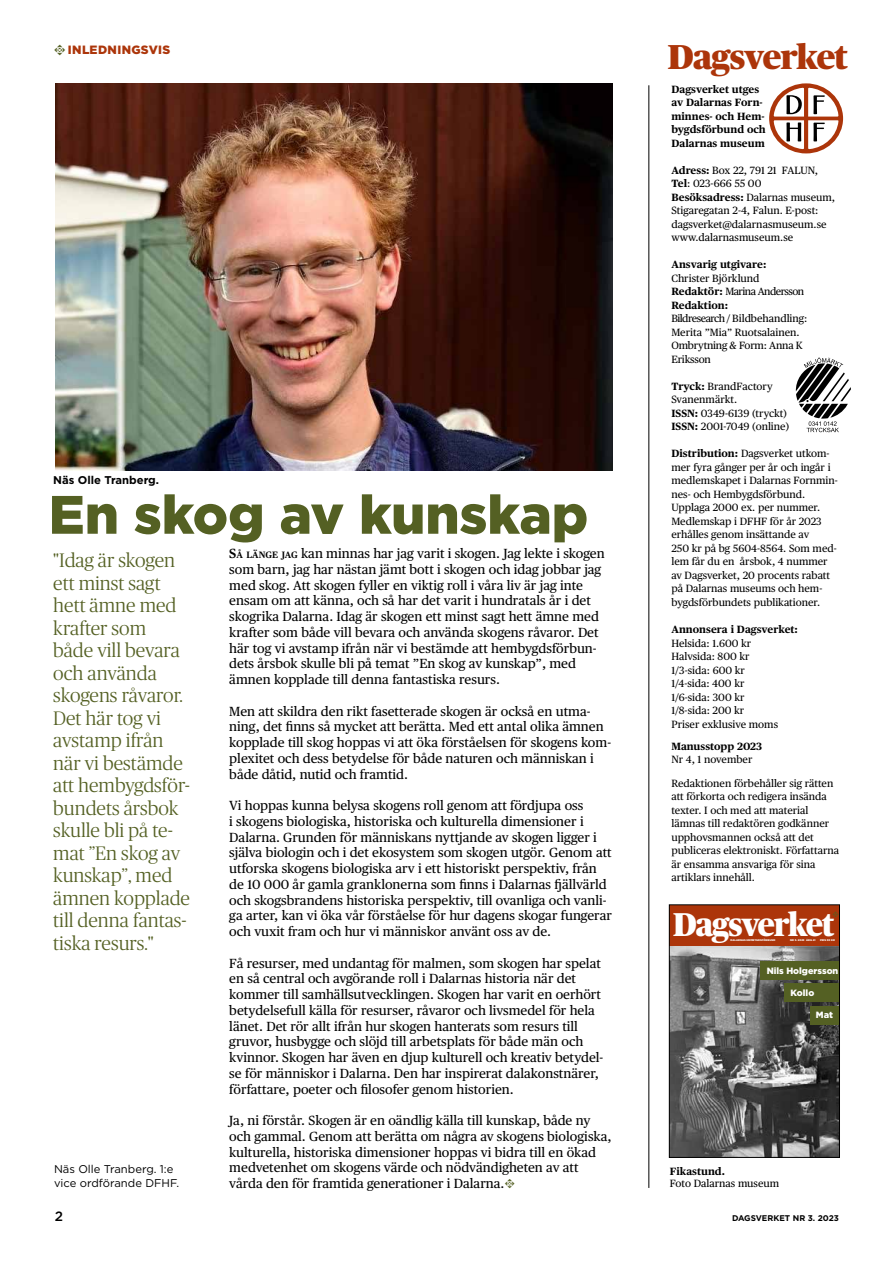
<style>
.page{position:relative;width:893px;height:1263px;background:#fff}
.page>*{position:absolute;margin:0;border:0;box-sizing:border-box;transform-origin:0 0}
.t1{font:900 54px "Gotham";color:#546023}
.t2{font:900 34.5px "Publico";letter-spacing:-.02em;color:#ac350a}
.t3{font:900 33px "Publico";letter-spacing:-.03em;color:#fff;scale:.96 1}
.t4{font:300 19.5px/22.5px "Publico";color:#546023}
.t5{font:500 13.5px "Gotham";color:#000}
.t6{font:13.2px/15.8px "Publico Text";color:#000}
.t7{font:900 12px "Gotham";letter-spacing:.025em;color:#ac350a}
.t8{font:11.25px/13.5px "Gotham";color:#000}
.t9{font:700 11.25px "Gotham";color:#000}
.t10{font:10.5px/13.5px "Publico Text";color:#000}
.t11{font:700 10.5px/13.5px "Publico Text";color:#000}
.t12{font:900 9px "Gotham";color:#fff}
.t13{font:700 8.25px "Gotham";color:#000}
.t14{font:7.95px "Type Embellishments One Let Plain";color:#546023}
.t15{font:900 2.55px "Gotham";letter-spacing:.01em;color:#fff}
.s1{font-family:"Type Embellishments One Let Plain";font-weight:400;font-size:15px;color:#546023}
.s2{font-weight:600}
.s3{font-weight:600;font-size:9.3px}
.s4{font-family:"Type Embellishments One Let Plain";color:#546023}
.s5{font-weight:700}
</style>
<div class="page">
<svg style="left:769px;top:83px;width:74px;height:70px"></svg>
<hr style="left:648px;top:85px;width:1px;height:1103px;background:#000">
<svg style="left:795px;top:357px;width:56px;height:75px"></svg>
<img style="left:671px;top:945px;width:167px;height:210px">
<div style="left:669px;top:905px;width:170px;height:40px;background:#ac350a"></div>
<div style="left:810px;top:1006px;width:29px;height:18px;background:#546023"></div>
<div style="left:784px;top:984px;width:55px;height:18px;background:#546023"></div>
<div style="left:760px;top:962px;width:79px;height:18px;background:#546023"></div>
<div style="left:669px;top:905px;width:171px;height:252px;border:1px solid #000"></div>
<img style="left:55px;top:83px;width:557px;height:387px">
<p class="t7" style="left:54px;top:42px;width:118px"><span class="s1">t</span> INLEDNINGSVIS</p>
<p class="t9" style="left:53px;top:472px;width:107px">Näs Olle Tranberg.</p>
<h1 class="t1" style="left:49px;top:477px;width:541px">En skog av kunskap</h1>
<p class="t4" style="left:53px;top:549px;width:138px">"Idag är skogen ett minst sagt hett ämne med krafter som både vill bevara och använda skogens råvaror.<br>Det här tog vi avstamp ifrån när vi bestämde att hembygdsför&shy;bundets årsbok skulle bli på te&shy;mat ”En skog av kunskap”, med ämnen kopplade till denna fantas&shy;tiska resurs."</p>
<p class="t8" style="left:54px;top:1162px;width:127px">Näs Olle Tranberg. 1:e vice ordförande DFHF.</p>
<p class="t6" style="left:229px;top:546px;width:377px"><span class="s2">S</span><span class="s3">Å LÄNGE JAG</span> kan minnas har jag varit i skogen. Jag lekte i skogen som barn, jag har nästan jämt bott i skogen och idag jobbar jag med skog. Att skogen fyller en viktig roll i våra liv är jag inte ensam om att känna, och så har det varit i hundratals år i det skogrika Dalarna. Idag är skogen ett minst sagt hett ämne med krafter som både vill bevara och använda skogens råvaror. Det här tog vi avstamp ifrån när vi bestämde att hembygdsförbun&shy;dets årsbok skulle bli på temat ”En skog av kunskap”, med ämnen kopplade till denna fantastiska resurs.</p>
<p class="t6" style="left:229px;top:703px;width:383px">Men att skildra den rikt fasetterade skogen är också en utma&shy;ning, det finns så mycket att berätta. Med ett antal olika ämnen kopplade till skog hoppas vi att öka förståelsen för skogens kom&shy;plexitet och dess betydelse för både naturen och människan i både dåtid, nutid och framtid.</p>
<p class="t6" style="left:229px;top:798px;width:384px">Vi hoppas kunna belysa skogens roll genom att fördjupa oss<br>i skogens biologiska, historiska och kulturella dimensioner i Dalarna. Grunden för människans nyttjande av skogen ligger i själva biologin och i det ekosystem som skogen utgör. Genom att utforska skogens biologiska arv i ett historiskt perspektiv, från de 10 000 år gamla granklonerna som finns i Dalarnas fjällvärld och skogsbrandens historiska perspektiv, till ovanliga och vanli&shy;ga arter, kan vi öka vår förståelse för hur dagens skogar fungerar och vuxit fram och hur vi människor använt oss av de.</p>
<p class="t6" style="left:229px;top:955px;width:376px">Få resurser, med undantag för malmen, som skogen har spelat en så central och avgörande roll i Dalarnas historia när det kommer till samhällsutvecklingen. Skogen har varit en oerhört betydelsefull källa för resurser, råvaror och livsmedel för hela länet. Det rör allt ifrån hur skogen hanterats som resurs till gruvor, husbygge och slöjd till arbetsplats för både män och kvinnor. Skogen har även en djup kulturell och kreativ betydel&shy;se för människor i Dalarna. Den har inspirerat dalakonstnärer, författare, poeter och filosofer genom historien.</p>
<p class="t6" style="left:229px;top:1113px;width:384px">Ja, ni förstår. Skogen är en oändlig källa till kunskap, både ny och gammal. Genom att berätta om några av skogens biologiska, kulturella, historiska dimensioner hoppas vi bidra till en ökad medvetenhet om skogens värde och nödvändigheten av att vårda den för framtida generationer i Dalarna.<span class="s4">t</span></p>
<h2 class="t2" style="left:668px;top:37px;width:182px">Dagsverket</h2>
<p class="t11" style="left:671px;top:82px;width:96px">Dagsverket utges av Dalarnas Forn&shy;minnes- och Hem&shy;bygdsförbund och<br>Dalarnas museum</p>
<p class="t10" style="left:671px;top:163px;width:165px"><span class="s5">Adress:</span> Box 22, 791 21 FALUN,<br><span class="s5">Tel</span>: 023-666 55 00<br><span class="s5">Besöksadress:</span> Dalarnas museum,<br>Stigaregatan 2-4, Falun. E-post: dagsverket@dalarnasmuseum.se www.dalarnasmuseum.se</p>
<p class="t11" style="left:671px;top:258px;width:96px">Ansvarig utgivare:</p>
<p class="t10" style="left:671px;top:271px;width:134px">Christer Björklund<br><span class="s5">Redaktör:</span> Marina Andersson<br><span class="s5">Redaktion:</span></p>
<p class="t10" style="left:671px;top:312px;width:137px">Bildresearch / Bildbehandling:<br>Merita ”Mia” Ruotsalainen.<br>Ombrytning &amp; Form: Anna K<br>Eriksson</p>
<p class="t10" style="left:671px;top:379px;width:119px"><span class="s5">Tryck:</span> BrandFactory<br>Svanenmärkt.<br><span class="s5">ISSN:</span> 0349-6139 (tryckt)<br><span class="s5">ISSN:</span> 2001-7049 (online)</p>
<p class="t10" style="left:671px;top:447px;width:168px"><span class="s5">Distribution:</span> Dagsverket utkom&shy;mer fyra gånger per år och ingår i medlemskapet i Dalarnas Fornmin&shy;nes- och Hembygdsförbund.<br>Upplaga 2000 ex. per nummer.<br>Medlemskap i DFHF för år 2023 erhålles genom insättande av<br>250 kr på bg 5604-8564. Som med&shy;lem får du en årsbok, 4 nummer av Dagsverket, 20 procents rabatt på Dalarnas museums och hem&shy;bygdsförbundets publikationer.</p>
<p class="t11" style="left:671px;top:623px;width:128px">Annonsera i Dagsverket:</p>
<p class="t10" style="left:671px;top:636px;width:108px">Helsida: 1.600 kr<br>Halvsida: 800 kr<br>1/3-sida: 600 kr<br>1/4-sida: 400 kr<br>1/6-sida: 300 kr<br>1/8-sida: 200 kr<br>Priser exklusive moms</p>
<p class="t11" style="left:671px;top:739px;width:92px">Manusstopp 2023</p>
<p class="t10" style="left:671px;top:753px;width:82px">Nr 4, 1 november</p>
<p class="t10" style="left:671px;top:776px;width:169px">Redaktionen förbehåller sig rätten att förkorta och redigera insända texter. I och med att material lämnas till redaktören godkänner upphovsmannen också att det publiceras elektroniskt. Författarna är ensamma ansvariga för sina artiklars innehåll.</p>
<h3 class="t3" style="left:673px;top:906px;width:170px">Dagsverket</h3>
<p class="t14" style="left:832px;top:911px;width:8px">t</p>
<p class="t15" style="left:731px;top:939px;width:46px">DALARNAS HEMBYGDSFÖRBUND</p>
<p class="t15" style="left:790px;top:939px;width:27px">NR 3. 2023 ÅRG 41</p>
<p class="t15" style="left:820px;top:939px;width:16px">PRIS 30 KR</p>
<p class="t12" style="left:767px;top:964px;width:73px">Nils Holgersson</p>
<p class="t12" style="left:791px;top:987px;width:25px">Kollo</p>
<p class="t12" style="left:816px;top:1009px;width:19px">Mat</p>
<p class="t11" style="left:670px;top:1164px;width:57px">Fikastund.</p>
<p class="t10" style="left:670px;top:1176px;width:111px">Foto Dalarnas museum</p>
<p class="t5" style="left:55px;top:1207px;width:10px">2</p>
<p class="t13" style="left:732px;top:1212px;width:108px">DAGSVERKET NR 3. 2023</p>
</div>
